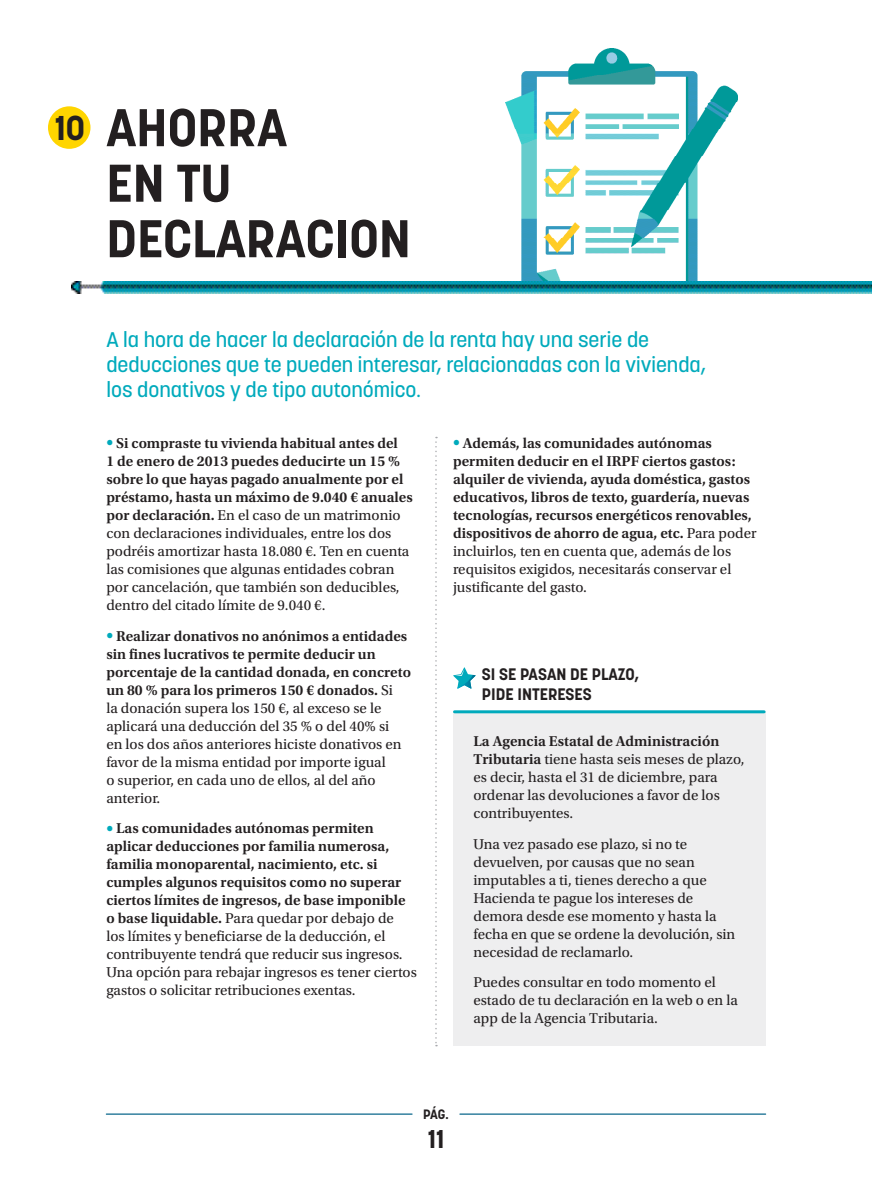
<style>
.page{position:relative;width:872px;height:1191px;background:#fff}
.page>*{position:absolute;margin:0;border:0;box-sizing:border-box;transform-origin:0 0}
.Titular_01{font:700 52.5px/55.5px "Korolev";color:#231f20}
.Titular_01-2{font:700 34.05px "Korolev";color:#231f20}
.t1{font:700 25.5px "Korolev";color:#231f20}
.Introducción{font:500 21px/25.2px "Korolev";color:#00aabc}
.t2{font:700 16.5px/19.8px "Korolev";color:#231f20}
.Teto_seguido{font:15px/18px "Utopia Std";color:#231f20}
.Teto_seguido-2{font:600 15px/18px "Utopia Std";color:#231f20}
.t3{font:700 13.5px "Korolev";color:#231f20}
.s1{font-weight:700;color:#00aabc}
.s2{font-weight:600}
.s3{font-weight:400}
</style>
<div class="page">
<hr style="left:106px;top:1113px;width:306px;height:1px;background:#006187">
<hr style="left:460px;top:1113px;width:305px;height:1px;background:#006187">
<div style="left:48px;top:106px;width:42px;height:43px;background:#ffd500;border-radius:50%"></div>
<svg style="left:435px;top:437px;width:2px;height:609px"></svg>
<img style="left:506px;top:49px;width:232px;height:232px">
<img style="left:72px;top:281px;width:800px;height:12px">
<div style="left:453px;top:712px;width:312px;height:334px;background:#eeeeef"></div>
<hr style="left:454px;top:710px;width:310px;height:3px;background:#00aabc">
<svg style="left:453px;top:667px;width:22px;height:21px"></svg>
<p class="Titular_01-2" style="left:55px;top:106px;width:32px">10</p>
<p class="Titular_01" style="left:106px;top:100px;width:306px">AHORRA<br>EN TU<br>DECLARACION</p>
<p class="Introducción" style="left:106px;top:327px;width:601px">A la hora de hacer la declaración de la renta hay una serie de deducciones que te pueden interesar, relacionadas con la vivienda, los donativos y de tipo autonómico.</p>
<p class="Teto_seguido" style="left:106px;top:434px;width:308px"><span class="s1">•</span> <span class="s2">Si compraste tu vivienda habitual antes del<br>1 de enero de 2013 puedes deducirte un 15 % sobre lo que hayas pagado anualmente por el préstamo, hasta un máximo de 9.040 € anuales por declaración.</span> En el caso de un matrimonio con declaraciones individuales, entre los dos podréis amortizar hasta 18.080 €. Ten en cuenta las comisiones que algunas entidades cobran por cancelación, que también son deducibles, dentro del citado límite de 9.040 €.</p>
<p class="Teto_seguido" style="left:106px;top:627px;width:306px"><span class="s1">•</span> <span class="s2">Realizar donativos no anónimos a entidades sin fines lucrativos te permite deducir un porcentaje de la cantidad donada, en concreto un 80 % para los primeros 150 € donados.</span> Si<br>la donación supera los 150 €, al exceso se le aplicará una deducción del 35 % o del 40% si<br>en los dos años anteriores hiciste donativos en favor de la misma entidad por importe igual<br>o superior, en cada uno de ellos, al del año anterior.</p>
<p class="Teto_seguido-2" style="left:106px;top:819px;width:312px"><span class="s1">•</span> Las comunidades autónomas permiten aplicar deducciones por familia numerosa, familia monoparental, nacimiento, etc. si cumples algunos requisitos como no superar ciertos límites de ingresos, de base imponible o base liquidable. <span class="s3">Para quedar por debajo de<br>los límites y beneficiarse de la deducción, el contribuyente tendrá que reducir sus ingresos.<br>Una opción para rebajar ingresos es tener ciertos gastos o solicitar retribuciones exentas.</span></p>
<p class="Teto_seguido-2" style="left:453px;top:434px;width:305px"><span class="s1">•</span> Además, las comunidades autónomas permiten deducir en el IRPF ciertos gastos: alquiler de vivienda, ayuda doméstica, gastos educativos, libros de texto, guardería, nuevas tecnologías, recursos energéticos renovables, dispositivos de ahorro de agua, etc. <span class="s3">Para poder incluirlos, ten en cuenta que, además de los requisitos exigidos, necesitarás conservar el justificante del gasto.</span></p>
<p class="t2" style="left:482px;top:664px;width:159px">SI SE PASAN DE PLAZO,<br>PIDE INTERESES</p>
<p class="Teto_seguido" style="left:473px;top:732px;width:272px"><span class="s2">La Agencia Estatal de Administración Tributaria</span> tiene hasta seis meses de plazo, es decir, hasta el 31 de diciembre, para ordenar las devoluciones a favor de los contribuyentes.</p>
<p class="Teto_seguido" style="left:473px;top:835px;width:263px">Una vez pasado ese plazo, si no te devuelven, por causas que no sean imputables a ti, tienes derecho a que Hacienda te pague los intereses de demora desde ese momento y hasta la fecha en que se ordene la devolución, sin necesidad de reclamarlo.</p>
<p class="Teto_seguido" style="left:473px;top:973px;width:266px">Puedes consultar en todo momento el estado de tu declaración en la web o en la app de la Agencia Tributaria.</p>
<p class="t3" style="left:423px;top:1105px;width:27px">PÁG.</p>
<h3 class="t1" style="left:428px;top:1122px;width:18px">11</h3>
</div>
